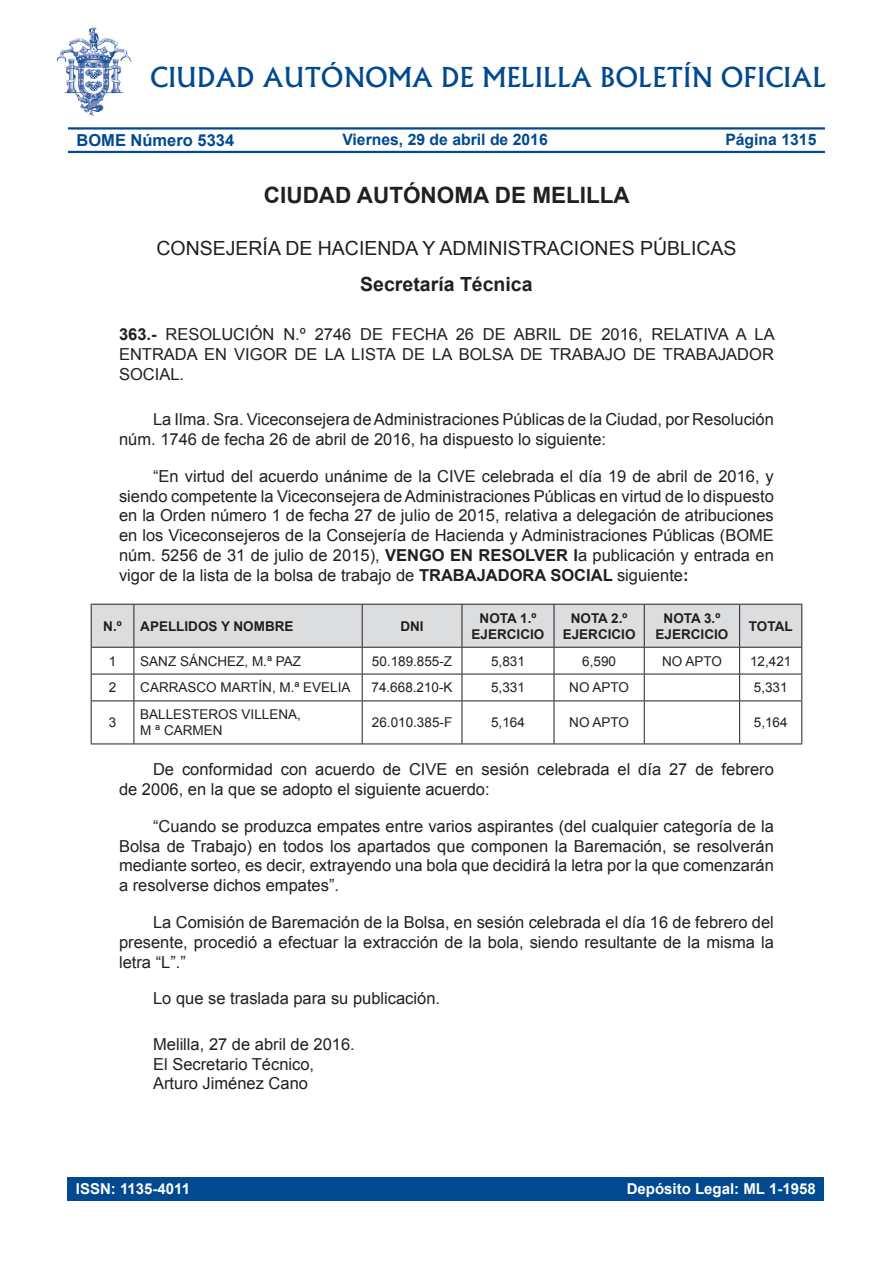
<style>
.page{position:relative;width:893px;height:1263px;background:#fff}
.page>*{position:absolute;margin:0;border:0;box-sizing:border-box;transform-origin:0 0}
.t1{font:500 26.25px "Albertus";color:#014990}
.t2{font:700 22.5px "Arial";color:#231f20}
.t3{font:19.5px "Arial";color:#231f20}
.t4{font:700 19.5px "Arial";color:#231f20}
.t5{font:16.5px/19.8px "Arial";color:#231f20}
.t6{font:700 16.5px "Arial";color:#014990}
.t7{font:700 15.75px "Arial";color:#014990}
.t8{font:700 15px "Arial";color:#fff}
.t9{font:13.5px/16.2px "Arial";color:#231f20}
.t10{font:700 13.5px/16.2px "Arial";color:#231f20;text-align:center}
.s1{font-size:15.15px}
.s2{font-weight:700}
</style>
<div class="page">
<hr style="left:68px;top:127px;width:757px;height:3px;background:#014990">
<hr style="left:68px;top:151px;width:757px;height:2px;background:#014990">
<img style="left:56px;top:27px;width:76px;height:89px">
<div style="left:67px;top:1177px;width:757px;height:23px;background:#014990"></div>
<svg style="left:91px;top:604px;width:711px;height:96px"></svg>
<hr style="left:91px;top:700px;width:43px;height:1px;background:#231f20">
<hr style="left:91px;top:701px;width:1px;height:42px;background:#231f20">
<hr style="left:134px;top:700px;width:228px;height:1px;background:#231f20">
<hr style="left:134px;top:701px;width:1px;height:42px;background:#231f20">
<hr style="left:362px;top:700px;width:100px;height:1px;background:#231f20">
<hr style="left:362px;top:701px;width:1px;height:42px;background:#231f20">
<hr style="left:462px;top:700px;width:92px;height:1px;background:#231f20">
<hr style="left:462px;top:701px;width:1px;height:42px;background:#231f20">
<hr style="left:554px;top:700px;width:90px;height:1px;background:#231f20">
<hr style="left:554px;top:701px;width:1px;height:42px;background:#231f20">
<hr style="left:644px;top:700px;width:96px;height:1px;background:#231f20">
<hr style="left:644px;top:701px;width:1px;height:42px;background:#231f20">
<hr style="left:740px;top:700px;width:62px;height:1px;background:#231f20">
<hr style="left:739px;top:701px;width:1px;height:42px;background:#231f20">
<hr style="left:801px;top:701px;width:1px;height:42px;background:#231f20">
<hr style="left:91px;top:743px;width:43px;height:1px;background:#231f20">
<hr style="left:134px;top:743px;width:228px;height:1px;background:#231f20">
<hr style="left:362px;top:743px;width:100px;height:1px;background:#231f20">
<hr style="left:462px;top:743px;width:92px;height:1px;background:#231f20">
<hr style="left:554px;top:743px;width:90px;height:1px;background:#231f20">
<hr style="left:644px;top:743px;width:96px;height:1px;background:#231f20">
<hr style="left:740px;top:743px;width:62px;height:1px;background:#231f20">
<h1 class="t1" style="left:150px;top:61px;width:678px">CIUDAD AUTÓNOMA DE MELILLA BOLETÍN OFICIAL</h1>
<p class="t6" style="left:77px;top:129px;width:159px">BOME Número 5334</p>
<p class="t7" style="left:342px;top:129px;width:207px">Viernes, 29 de abril de 2016</p>
<p class="t7" style="left:725px;top:129px;width:93px">Pá<span class="s1">g</span>ina 1315</p>
<h2 class="t2" style="left:264px;top:181px;width:175px">Ciu dad Autónoma</h2>
<h2 class="t2" style="left:495px;top:181px;width:133px">de Melilla</h2>
<p class="t3" style="left:156px;top:235px;width:29px">Consejer</p>
<p class="t3" style="left:263px;top:235px;width:83px">ía de Hacienda</p>
<p class="t3" style="left:423px;top:235px;width:31px">y administraciones</p>
<p class="t3" style="left:640px;top:235px;width:40px">públicas</p>
<p class="t4" style="left:360px;top:271px;width:174px">Secretaría Técnica</p>
<p class="t5" style="left:119px;top:325px;width:70px"><span class="s2">363.-</span> Resoluci</p>
<p class="t5" style="left:250px;top:325px;width:122px">ón n .º 2746 de</p>
<p class="t5" style="left:392px;top:325px;width:12px">fecha</p>
<p class="t5" style="left:456px;top:325px;width:69px">26 de abril</p>
<p class="t5" style="left:570px;top:325px;width:12px">de</p>
<p class="t5" style="left:601px;top:325px;width:61px">2016, relativa</p>
<p class="t5" style="left:736px;top:325px;width:30px">a la</p>
<p class="t5" style="left:119px;top:344px;width:13px">entrada</p>
<p class="t5" style="left:204px;top:344px;width:42px">en vigor</p>
<p class="t5" style="left:295px;top:344px;width:67px">delalista</p>
<p class="t5" style="left:402px;top:344px;width:69px">delabolsa</p>
<p class="t5" style="left:520px;top:344px;width:42px">de trabajo</p>
<p class="t5" style="left:633px;top:344px;width:52px">de Trabajador</p>
<p class="t5" style="left:119px;top:364px;width:22px">Social</p>
<p class="t5" style="left:180px;top:364px;width:6px">.</p>
<p class="t5" style="left:119px;top:410px;width:656px;text-indent:34px">La Ilma. Sra. Viceconsejera de Administraciones Públicas de la Ciudad, por Resolución núm. 1746 de fecha 26 de abril de 2016, ha dispuesto lo siguiente:</p>
<p class="t5" style="left:119px;top:466px;width:656px;text-align:justify;text-indent:34px">“En virtud del acuerdo unánime de la CIVE celebrada el día 19 de abril de 2016, y siendo competente la Viceconsejera de Administraciones Públicas en virtud de lo dispuesto en la Orden número 1 de fecha 27 de julio de 2015, relativa a delegación de atribuciones en los Viceconsejeros de la Consejería de Hacienda y Administraciones Públicas (BOME núm. 5256 de 31 de julio de 2015), <span class="s2">VENGO EN RESOLVER l</span>a publicación y entrada en vigor de la lista de la bolsa de trabajo de <span class="s2">TRABAJADORA SOCIAL</span> siguiente<span class="s2">:</span></p>
<p class="t10" style="left:103px;top:618px;width:20px">N.º</p>
<p class="t10" style="left:140px;top:618px;width:155px">APELLIDOS Y NOMBRE</p>
<p class="t10" style="left:400px;top:618px;width:25px">DNI</p>
<p class="t10" style="left:472px;top:610px;width:74px">NOTA 1.º<br>EJERCICIO</p>
<p class="t10" style="left:563px;top:610px;width:74px">NOTA 2.º<br>EJERCICIO</p>
<p class="t10" style="left:656px;top:610px;width:74px">NOTA 3.º<br>EJERCICIO</p>
<p class="t10" style="left:749px;top:618px;width:44px">TOTAL</p>
<p class="t9" style="left:109px;top:653px;width:9px">1</p>
<p class="t9" style="left:140px;top:653px;width:162px">SANZ SÁNCHEZ, M.ª PAZ</p>
<p class="t9" style="left:372px;top:653px;width:82px">50.189.855-Z</p>
<p class="t9" style="left:491px;top:653px;width:35px">5,831</p>
<p class="t9" style="left:582px;top:653px;width:35px">6,590</p>
<p class="t9" style="left:662px;top:653px;width:61px">NO APTO</p>
<p class="t9" style="left:750px;top:653px;width:43px">12,421</p>
<p class="t9" style="left:109px;top:680px;width:9px">2</p>
<p class="t9" style="left:140px;top:680px;width:212px">CARRASCO MARTÍN, M.ª EVELIA</p>
<p class="t9" style="left:372px;top:680px;width:83px">74.668.210-K</p>
<p class="t9" style="left:491px;top:680px;width:35px">5,331</p>
<p class="t9" style="left:569px;top:680px;width:61px">NO APTO</p>
<p class="t9" style="left:754px;top:680px;width:35px">5,331</p>
<p class="t9" style="left:109px;top:715px;width:9px">3</p>
<p class="t9" style="left:140px;top:706px;width:162px">BALLESTEROS VILLENA,<br>M ª CARMEN</p>
<p class="t9" style="left:372px;top:715px;width:82px">26.010.385-F</p>
<p class="t9" style="left:491px;top:715px;width:35px">5,164</p>
<p class="t9" style="left:569px;top:715px;width:61px">NO APTO</p>
<p class="t9" style="left:754px;top:715px;width:35px">5,164</p>
<p class="t5" style="left:119px;top:760px;width:656px;text-indent:34px">De conformidad con acuerdo de CIVE en sesión celebrada el día 27 de febrero de 2006, en la que se adopto el siguiente acuerdo:</p>
<p class="t5" style="left:119px;top:816px;width:656px;text-align:justify;text-indent:34px">“Cuando se produzca empates entre varios aspirantes (del cualquier categoría de la Bolsa de Trabajo) en todos los apartados que componen la Baremación, se resolverán mediante sorteo, es decir, extrayendo una bola que decidirá la letra por la que comenzarán a resolverse dichos empates”.</p>
<p class="t5" style="left:119px;top:912px;width:656px;text-align:justify;text-indent:34px">La Comisión de Baremación de la Bolsa, en sesión celebrada el día 16 de febrero del presente, procedió a efectuar la extracción de la bola, siendo resultante de la misma la letra “L”.”</p>
<p class="t5" style="left:153px;top:989px;width:289px">Lo que se traslada para su publicación.</p>
<p class="t5" style="left:153px;top:1034px;width:203px">Melilla, 27 de abril de 2016.<br>El Secretario Técnico,<br>Arturo Jiménez Cano</p>
<p class="t8" style="left:76px;top:1179px;width:116px">ISSN: 1135-4011</p>
<p class="t8" style="left:627px;top:1179px;width:190px">Depósito Legal: ML 1-1958</p>
</div>
